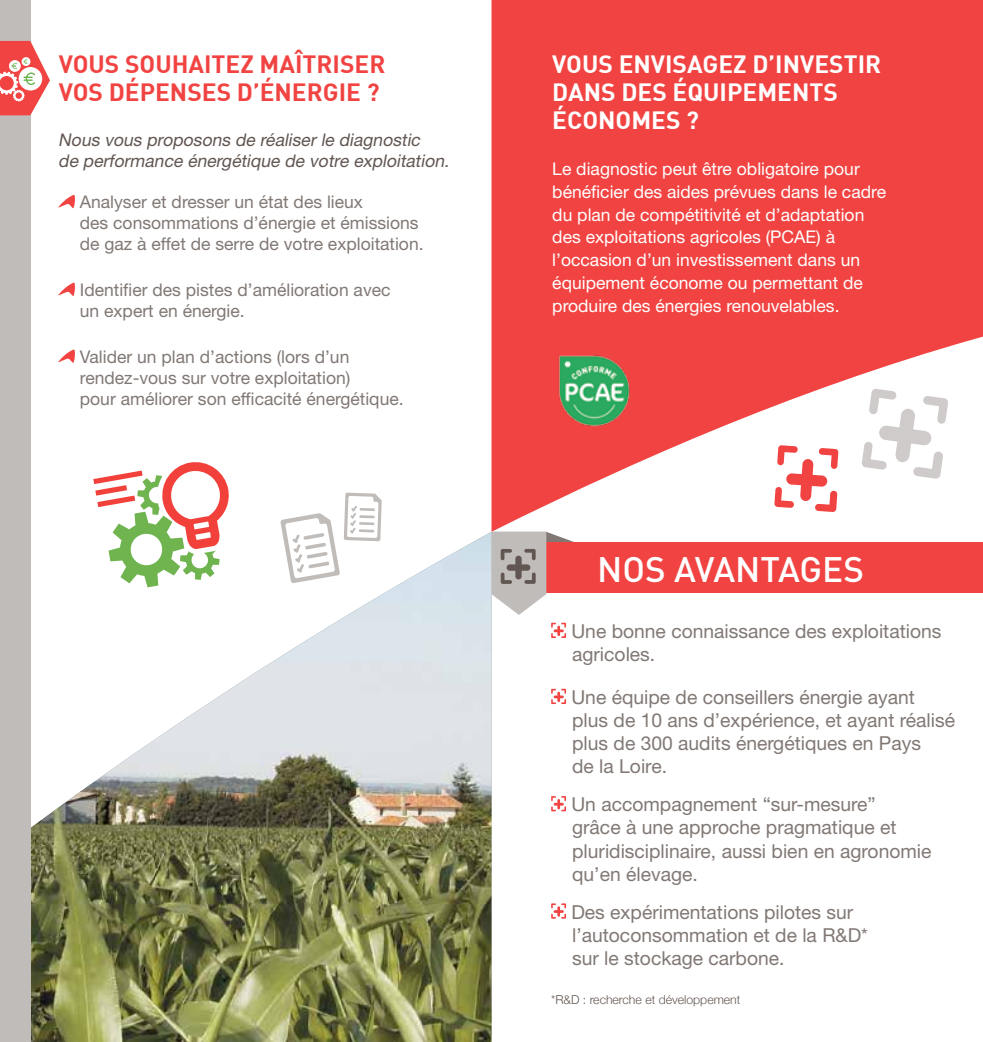
<style>
.page{position:relative;width:983px;height:1042px;background:#fff}
.page>*{position:absolute;margin:0;border:0;box-sizing:border-box;transform-origin:0 0}
.t1{font:500 35px "DIN";color:#fff}
.t2{font:700 24.5px/28px "DIN";color:#fff}
.t3{font:700 24.5px/28px "DIN";color:#f14442}
.t4{font:19.25px/23.1px "Helvetica Neue LT Std";color:#817874}
.t5{font:17.5px/21px "Helvetica Neue LT Std";color:#817874}
.t6{font:17.5px/22.8px "Helvetica Neue LT Std";color:#fff}
.t7{font:italic 17.5px/21px "Helvetica Neue LT Std";color:#615651}
.t8{font:300 12.25px "Helvetica Neue";color:#615651}
</style>
<div class="page">
<svg style="left:491px;top:0;width:491px;height:532px;fill:#f14442"></svg>
<img style="left:30px;top:532px;width:461px;height:510px">
<svg style="left:861px;top:388px;width:87px;height:91px"></svg>
<svg style="left:774px;top:445px;width:64px;height:67px"></svg>
<div style="left:0;top:0;width:30px;height:1042px;background:#c0bcb9"></div>
<svg style="left:58px;top:194px;width:17px;height:14px"></svg>
<svg style="left:58px;top:282px;width:17px;height:14px"></svg>
<svg style="left:58px;top:349px;width:17px;height:14px"></svg>
<svg style="left:0;top:41px;width:50px;height:74px"></svg>
<svg style="left:280px;top:493px;width:101px;height:90px"></svg>
<img style="left:551px;top:348px;width:84px;height:83px">
<svg style="left:551px;top:623px;width:15px;height:15px"></svg>
<svg style="left:551px;top:689px;width:15px;height:15px"></svg>
<svg style="left:551px;top:796px;width:15px;height:15px"></svg>
<svg style="left:551px;top:903px;width:15px;height:15px"></svg>
<div style="left:492px;top:542px;width:490px;height:51px;background:#f14442"></div>
<svg style="left:491px;top:532px;width:83px;height:83px"></svg>
<svg style="left:93px;top:462px;width:137px;height:125px"></svg>
<p class="t3" style="left:59px;top:49px;width:328px">VOUS SOUHAITEZ MAÎTRISER<br>VOS DÉPENSES D’ÉNERGIE ?</p>
<p class="t2" style="left:552px;top:49px;width:330px">VOUS ENVISAGEZ D’INVESTIR<br>DANS DES ÉQUIPEMENTS<br>ÉCONOMES ?</p>
<p class="t7" style="left:58px;top:129px;width:396px">Nous vous proposons de réaliser le diagnostic<br>de performance énergétique de votre exploitation.</p>
<p class="t5" style="left:80px;top:191px;width:345px">Analyser et dresser un état des lieux<br>des consommations d’énergie et émissions de gaz à effet de serre de votre exploitation.</p>
<p class="t5" style="left:80px;top:279px;width:312px">Identifier des pistes d’amélioration avec un expert en énergie.</p>
<p class="t5" style="left:80px;top:346px;width:325px">Valider un plan d’actions (lors d’un rendez-vous sur votre exploitation)<br>pour améliorer son efficacité énergétique.</p>
<p class="t6" style="left:552px;top:157px;width:335px">Le diagnostic peut être obligatoire pour bénéficier des aides prévues dans le cadre du plan de compétitivité et d’adaptation des exploitations agricoles (PCAE) à l’occasion d’un investissement dans un équipement économe ou permettant de produire des énergies renouvelables.</p>
<h1 class="t1" style="left:597px;top:547px;width:268px">NOS AVANTAGES</h1>
<p class="t4" style="left:571px;top:619px;width:371px">Une bonne connaissance des exploitations agricoles.</p>
<p class="t4" style="left:571px;top:685px;width:385px">Une équipe de conseillers énergie ayant plus de 10 ans d’expérience, et ayant réalisé plus de 300 audits énergétiques en Pays<br>de la Loire.</p>
<p class="t4" style="left:571px;top:793px;width:361px">Un accompagnement “sur-mesure”<br>grâce à une approche pragmatique et pluridisciplinaire, aussi bien en agronomie qu’en élevage.</p>
<p class="t4" style="left:571px;top:900px;width:298px">Des expérimentations pilotes sur l’autoconsommation et de la R&amp;D* sur le stockage carbone.</p>
<p class="t8" style="left:551px;top:990px;width:191px">*R&amp;D : recherche et développement</p>
</div>
